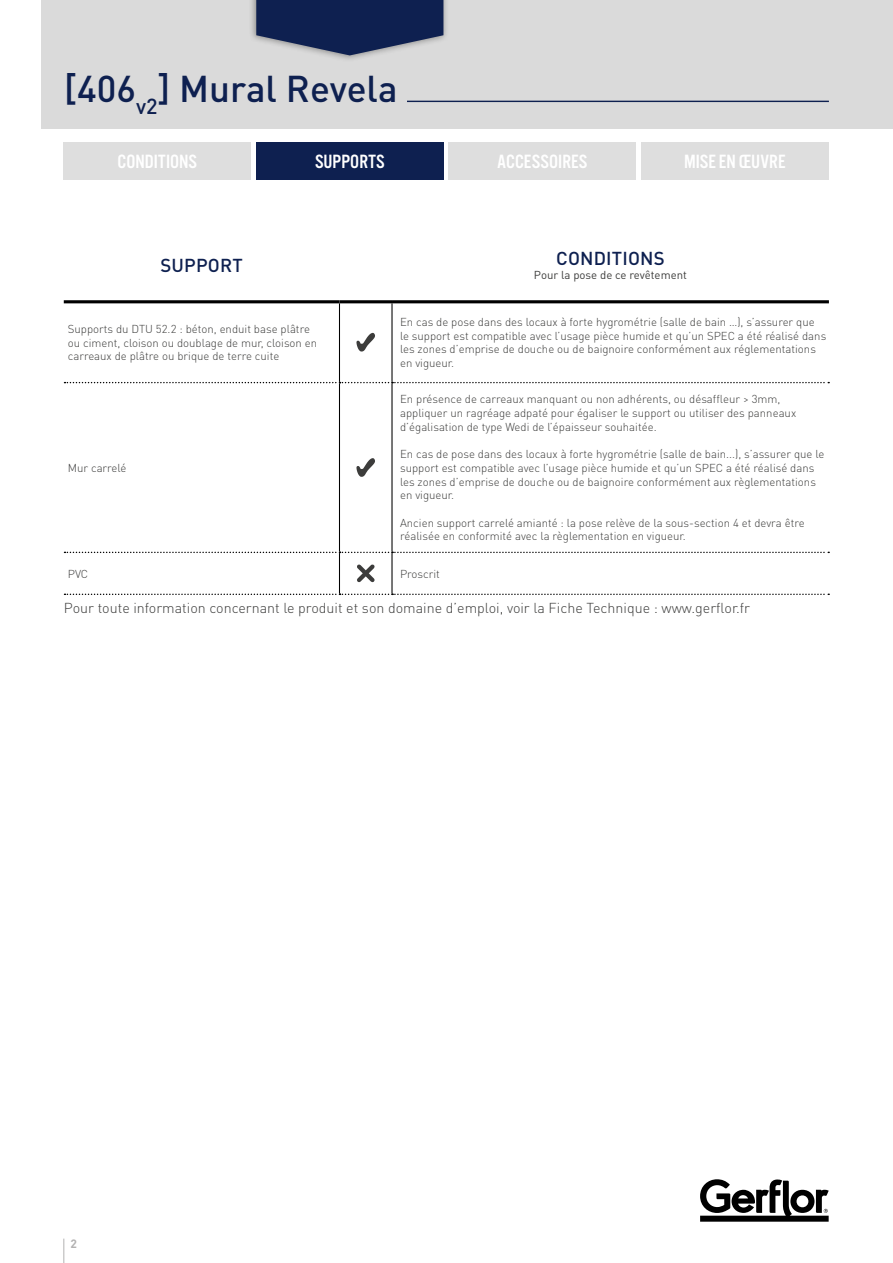
<style>
.page{position:relative;width:893px;height:1263px;background:#fff}
.page>*{position:absolute;margin:0;border:0;box-sizing:border-box;transform-origin:0 0}
.t1{font:500 36.9px "DIN Pro";color:#0e2050}
.t2{font:19.95px "Alternate Got No 3 D";color:#fff}
.t3{font:500 18.6px "DIN Pro";letter-spacing:.01em;color:#0e2050}
.t4{font:300 14.25px "DIN Pro";color:#3c3c3b}
.t5{font:700 12px "DIN Pro";color:#b3b2b2}
.t6{font:300 11.4px/13.6px "DIN Pro";color:#3c3c3b}
.t7{font:11.4px "DIN Pro";color:#3c3c3b}
</style>
<div class="page">
<svg style="left:700px;top:1179px;width:129px;height:43px"></svg>
<div style="left:42px;top:0;width:851px;height:129px;background:#dadada"></div>
<svg style="left:63px;top:1238px;width:1px;height:25px"></svg>
<div style="left:249px;top:0;width:200px;height:62px;background:#3c3c3b;opacity:.5"></div>
<svg style="left:256px;top:0;width:187px;height:55px;background:#2f3e65"></svg>
<hr style="left:64px;top:300px;width:275px;height:3px;background:#000">
<hr style="left:339px;top:303px;width:1px;height:79px;background:#000">
<hr style="left:339px;top:300px;width:53px;height:3px;background:#000">
<hr style="left:391px;top:303px;width:2px;height:79px;background:#000">
<hr style="left:392px;top:300px;width:437px;height:3px;background:#000">
<hr style="left:339px;top:383px;width:1px;height:169px;background:#000">
<hr style="left:391px;top:383px;width:2px;height:169px;background:#000">
<svg style="left:64px;top:382px;width:765px;height:1px"></svg>
<hr style="left:339px;top:553px;width:1px;height:41px;background:#000">
<hr style="left:391px;top:553px;width:2px;height:41px;background:#000">
<svg style="left:64px;top:552px;width:765px;height:1px"></svg>
<svg style="left:64px;top:594px;width:765px;height:1px"></svg>
<svg style="left:356px;top:333px;width:19px;height:18px"></svg>
<svg style="left:356px;top:458px;width:19px;height:19px"></svg>
<svg style="left:357px;top:564px;width:18px;height:19px"></svg>
<div style="left:64px;top:142px;width:187px;height:38px;background:#dedede"></div>
<div style="left:256px;top:142px;width:187px;height:38px;background:#0e2050"></div>
<div style="left:449px;top:142px;width:187px;height:38px;background:#dedede"></div>
<div style="left:641px;top:142px;width:187px;height:38px;background:#dedede"></div>
<hr style="left:407px;top:101px;width:422px;height:1px;background:#0e2050">
<h1 class="t1" style="left:64px;top:63px;width:335px">[406<sub>v2</sub>] Mural Revela</h1>
<h2 class="t2" style="left:118px;top:151px;width:81px">CONDITIONS</h2>
<h2 class="t2" style="left:315px;top:151px;width:71px">SUPPORTS</h2>
<h2 class="t2" style="left:497px;top:151px;width:92px">ACCESSOIRES</h2>
<h2 class="t2" style="left:684px;top:151px;width:103px">MISE EN ŒUVRE</h2>
<h3 class="t3" style="left:160px;top:253px;width:84px">SUPPORT</h3>
<h3 class="t3" style="left:556px;top:246px;width:110px">CONDITIONS</h3>
<p class="t7" style="left:534px;top:266px;width:154px">Pour la pose de ce revêtement</p>
<p class="t6" style="left:68px;top:321px;width:251px">Supports du DTU 52.2 : béton, enduit base plâtre ou ciment, cloison ou doublage de mur, cloison en carreaux de plâtre ou brique de terre cuite</p>
<p class="t6" style="left:400px;top:315px;width:428px">En cas de pose dans des locaux à forte hygrométrie (salle de bain …), s’assurer que le support est compatible avec l’usage pièce humide et qu’un SPEC a été réalisé dans les zones d’emprise de douche ou de baignoire conformément aux réglementations en vigueur.</p>
<p class="t6" style="left:68px;top:460px;width:60px">Mur carrelé</p>
<p class="t6" style="left:400px;top:392px;width:398px">En présence de carreaux manquant ou non adhérents, ou désaffleur &gt; 3mm, appliquer un ragréage adpaté pour égaliser le support ou utiliser des panneaux d’égalisation de type Wedi de l’épaisseur souhaitée.</p>
<p class="t6" style="left:400px;top:447px;width:426px">En cas de pose dans des locaux à forte hygrométrie (salle de bain...), s’assurer que le support est compatible avec l’usage pièce humide et qu’un SPEC a été réalisé dans les zones d’emprise de douche ou de baignoire conformément aux règlementations en vigueur.</p>
<p class="t6" style="left:400px;top:515px;width:406px">Ancien support carrelé amianté : la pose relève de la sous-section 4 et devra être réalisée en conformité avec la règlementation en vigueur.</p>
<p class="t6" style="left:68px;top:566px;width:22px">PVC</p>
<p class="t6" style="left:400px;top:566px;width:41px">Proscrit</p>
<p class="t4" style="left:64px;top:599px;width:688px">Pour toute information concernant le produit et son domaine d’emploi, voir la Fiche Technique : www.gerflor.fr</p>
<p class="t5" style="left:70px;top:1235px;width:8px">2</p>
</div>
